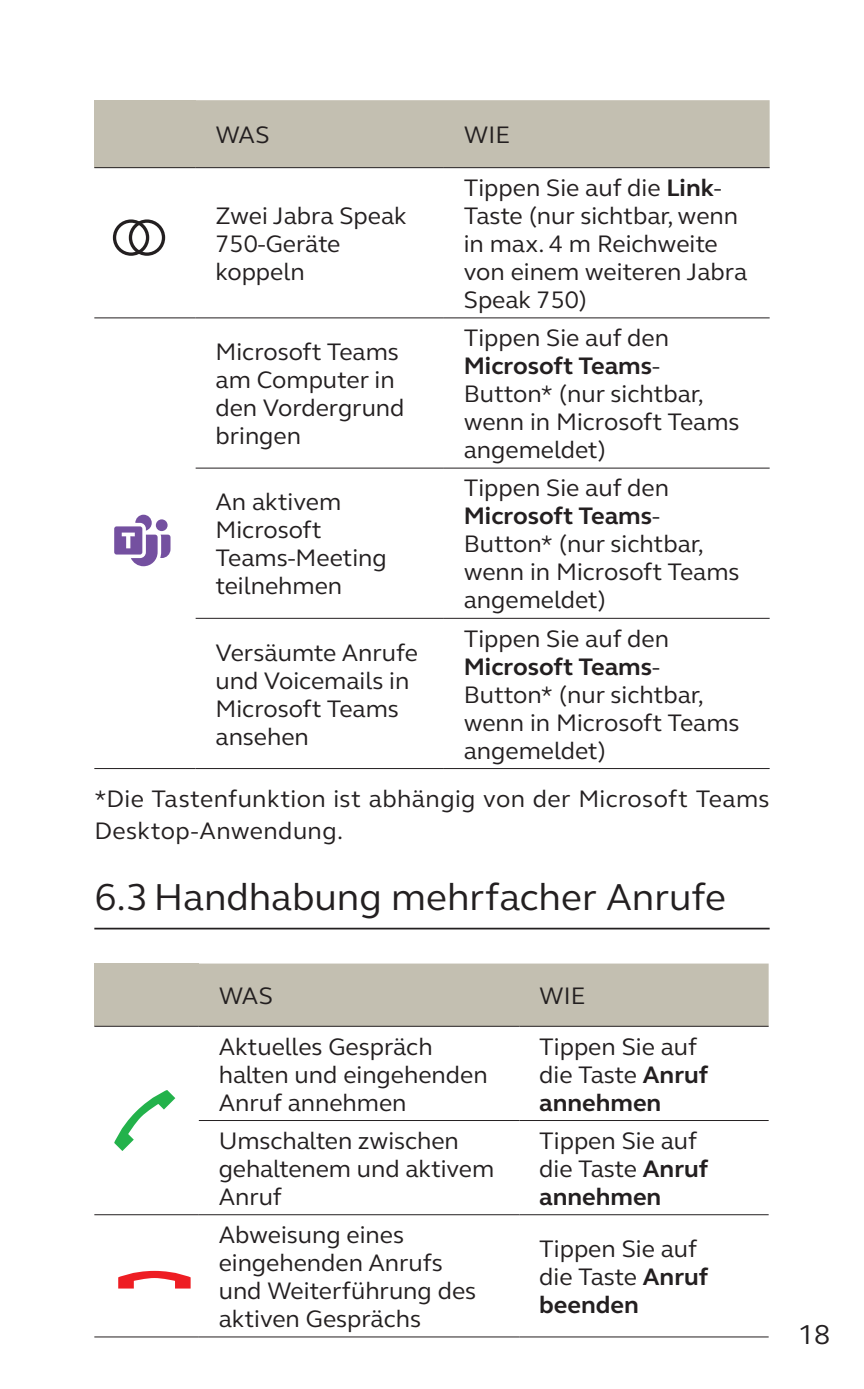
<style>
.page{position:relative;width:864px;height:1389px;background:#fff}
.page>*{position:absolute;margin:0;border:0;box-sizing:border-box;transform-origin:0 0}
.t1{font:38.5px "GN Elliot";color:#231f20}
.t2{font:28px "GN Elliot";color:#231f20}
.Table_text{font:24.5px/28px "GN Elliot";color:#231f20}
.Note{font:24.5px/31.5px "GN Elliot";letter-spacing:.015em;color:#231f20}
.Table_heading{font:24.5px "GN Elliot";color:#231f20}
.s1{font-weight:700}
</style>
<div class="page">
<hr style="left:94px;top:928px;width:675px;height:1px;background:#231f20">
<div style="left:94px;top:100px;width:101px;height:68px;background:#c3bfb1"></div>
<div style="left:195px;top:100px;width:574px;height:67px;background:#c3bfb1"></div>
<hr style="left:94px;top:768px;width:101px;height:1px;background:#231f20">
<hr style="left:94px;top:317px;width:101px;height:1px;background:#231f20">
<hr style="left:94px;top:167px;width:101px;height:1px;background:#231f20">
<hr style="left:195px;top:167px;width:248px;height:1px;background:#231f20">
<hr style="left:443px;top:167px;width:326px;height:1px;background:#231f20">
<hr style="left:195px;top:317px;width:248px;height:1px;background:#231f20">
<hr style="left:443px;top:317px;width:326px;height:1px;background:#231f20">
<hr style="left:195px;top:468px;width:248px;height:1px;background:#231f20">
<hr style="left:443px;top:468px;width:326px;height:1px;background:#231f20">
<hr style="left:195px;top:618px;width:248px;height:1px;background:#231f20">
<hr style="left:443px;top:618px;width:326px;height:1px;background:#231f20">
<hr style="left:195px;top:768px;width:248px;height:1px;background:#231f20">
<hr style="left:443px;top:768px;width:326px;height:1px;background:#231f20">
<svg style="left:113px;top:219px;width:52px;height:37px"></svg>
<svg style="left:114px;top:515px;width:56px;height:51px"></svg>
<div style="left:94px;top:964px;width:105px;height:62px;background:#c3bfb1"></div>
<div style="left:199px;top:964px;width:569px;height:62px;background:#c3bfb1"></div>
<hr style="left:94px;top:1336px;width:105px;height:2px;background:#231f20">
<hr style="left:94px;top:1026px;width:105px;height:1px;background:#231f20">
<hr style="left:94px;top:1214px;width:105px;height:1px;background:#231f20">
<hr style="left:199px;top:1026px;width:320px;height:1px;background:#231f20">
<hr style="left:519px;top:1026px;width:249px;height:1px;background:#231f20">
<hr style="left:199px;top:1120px;width:320px;height:1px;background:#231f20">
<hr style="left:519px;top:1120px;width:249px;height:1px;background:#231f20">
<hr style="left:199px;top:1214px;width:320px;height:1px;background:#231f20">
<hr style="left:519px;top:1214px;width:249px;height:1px;background:#231f20">
<hr style="left:199px;top:1336px;width:320px;height:2px;background:#231f20">
<hr style="left:519px;top:1336px;width:249px;height:2px;background:#231f20">
<svg style="left:114px;top:1090px;width:61px;height:61px"></svg>
<svg style="left:118px;top:1271px;width:72px;height:18px"></svg>
<p class="Table_heading" style="left:215px;top:118px;width:56px">WAS</p>
<p class="Table_heading" style="left:463px;top:118px;width:48px">WIE</p>
<p class="Table_text" style="left:215px;top:201px;width:193px">Zwei Jabra Speak<br>750-Geräte koppeln</p>
<p class="Table_text" style="left:215px;top:337px;width:190px">Microsoft Teams am Computer in den Vordergrund bringen</p>
<p class="Table_text" style="left:215px;top:488px;width:173px">An aktivem<br>Microsoft<br>Teams-Meeting teilnehmen</p>
<p class="Table_text" style="left:463px;top:173px;width:285px">Tippen Sie auf die <span class="s1">Link</span>-<br>Taste (nur sichtbar, wenn in max. 4 m Reichweite von einem weiteren Jabra<br>Speak 750)</p>
<p class="Table_text" style="left:463px;top:323px;width:277px">Tippen Sie auf den<br><span class="s1">Microsoft Teams</span>-<br>Button* (nur sichtbar, wenn in Microsoft Teams angemeldet)</p>
<p class="Table_text" style="left:463px;top:474px;width:277px">Tippen Sie auf den<br><span class="s1">Microsoft Teams</span>-<br>Button* (nur sichtbar, wenn in Microsoft Teams angemeldet)</p>
<p class="Table_text" style="left:463px;top:624px;width:277px">Tippen Sie auf den<br><span class="s1">Microsoft Teams</span>-<br>Button* (nur sichtbar, wenn in Microsoft Teams angemeldet)</p>
<p class="Note" style="left:94px;top:783px;width:676px">*Die Tastenfunktion ist abhängig von der Microsoft Teams<br>Desktop-Anwendung.</p>
<p class="t1" style="left:94px;top:871px;width:633px">6.3Handhabung mehrfacher Anrufe</p>
<p class="Table_text" style="left:215px;top:638px;width:204px">Versäumte Anrufe und Voicemails in<br>Microsoft Teams ansehen</p>
<p class="Table_heading" style="left:218px;top:979px;width:56px">WAS</p>
<p class="Table_heading" style="left:539px;top:979px;width:48px">WIE</p>
<p class="Table_text" style="left:218px;top:1032px;width:270px">Aktuelles Gespräch halten und eingehenden<br>Anruf annehmen</p>
<p class="Table_text" style="left:539px;top:1032px;width:170px">Tippen Sie auf die Taste <span class="s1">Anruf annehmen</span></p>
<p class="Table_text" style="left:218px;top:1126px;width:277px">Umschalten zwischen gehaltenem und aktivem<br>Anruf</p>
<p class="Table_text" style="left:539px;top:1126px;width:170px">Tippen Sie auf die Taste <span class="s1">Anruf annehmen</span></p>
<p class="Table_text" style="left:218px;top:1220px;width:259px">Abweisung eines eingehenden Anrufs und Weiterführung des aktiven Gesprächs</p>
<p class="Table_text" style="left:539px;top:1234px;width:170px">Tippen Sie auf die Taste <span class="s1">Anruf beenden</span></p>
<p class="t2" style="left:797px;top:1316px;width:34px">18</p>
</div>
